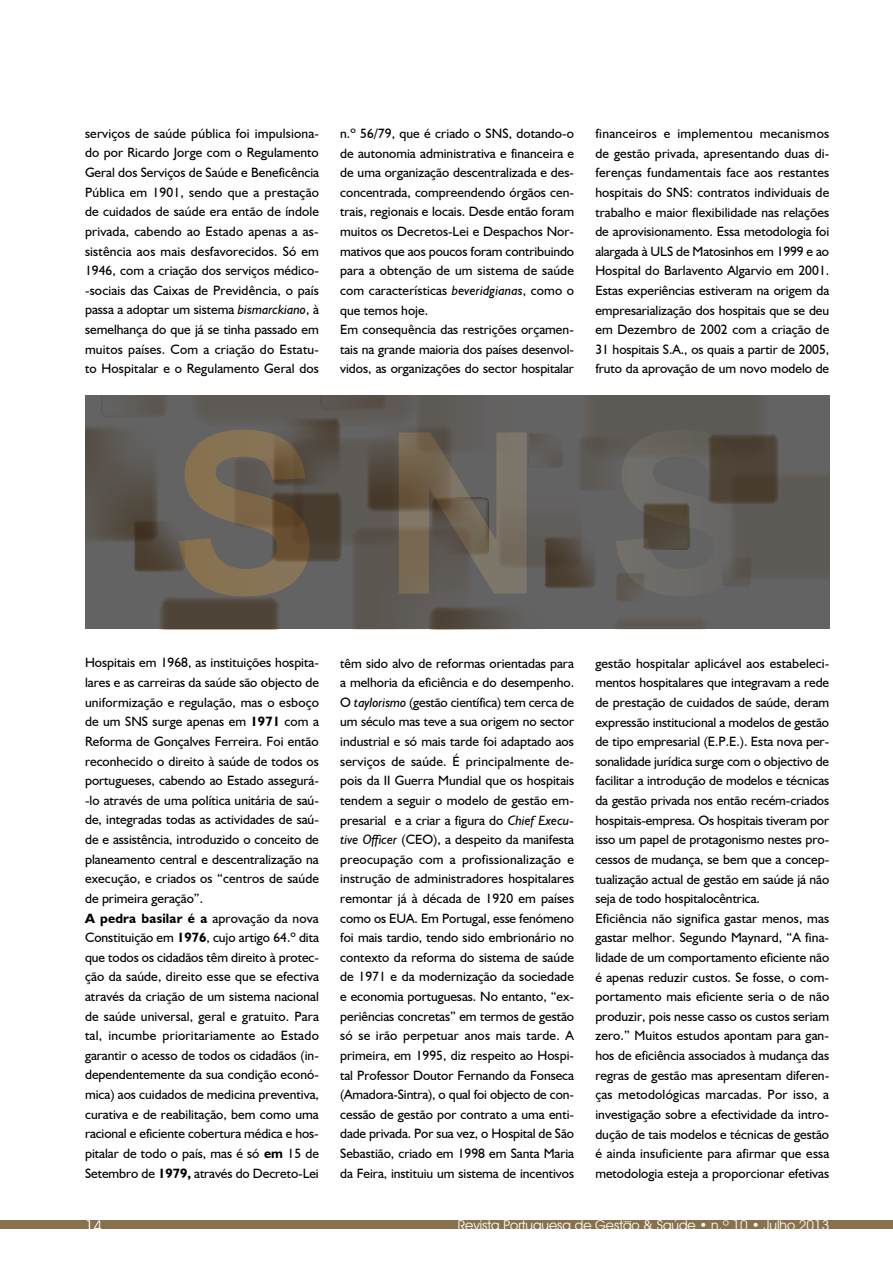
<style>
.page{position:relative;width:893px;height:1263px;background:#fff}
.page>*{position:absolute;margin:0;border:0;box-sizing:border-box;transform-origin:0 0}
.t1{font:15px "Avant Garde IT Cby BT";color:#fff}
.t2{font:13.5px/19.6px "Humanist 521 BT";color:#000;text-align:justify}
.t3{font:13.5px "Avant Garde IT Cby BT";color:#fff}
.t4{font:12px "Avant Garde IT Cby BT";color:#fff}
.s1{font-style:italic}
.s2{font-weight:700}
</style>
<div class="page">
<div style="left:0;top:1220px;width:893px;height:9px;background:#88714c"></div>
<svg style="left:85px;top:395px;width:744px;height:234px;background:#625c55"></svg>
<p class="t2" style="left:85px;top:123px;width:236px">serviços de saúde pública foi impulsiona&shy;do por Ricardo Jorge com o Regulamento Geral dos Serviços de Saúde e Beneficência Pública em 1901, sendo que a prestação de cuidados de saúde era então de índole privada, cabendo ao Estado apenas a as&shy;sistência aos mais desfavorecidos. Só em 1946, com a criação dos serviços médico--sociais das Caixas de Previdência, o país passa a adoptar um sistema <span class="s1">bismarckiano</span>, à semelhança do que já se tinha passado em muitos países. Com a criação do Estatu&shy;to Hospitalar e o Regulamento Geral dos</p>
<p class="t2" style="left:340px;top:123px;width:235px;text-align:left">n.º 56/79, que é criado o SNS, dotando-o de autonomia administrativa e financeira e de uma organização descentralizada e des&shy;concentrada, compreendendo órgãos cen&shy;trais, regionais e locais. Desde então foram muitos os Decretos-Lei e Despachos Nor&shy;mativos que aos poucos foram contribuindo para a obtenção de um sistema de saúde com características <span class="s1">beveridgianas</span>, como o que temos hoje.<br>Em consequência das restrições orçamen&shy;tais na grande maioria dos países desenvol&shy;vidos, as organizações do sector hospitalar</p>
<p class="t2" style="left:595px;top:123px;width:235px">financeiros e implementou mecanismos de gestão privada, apresentando duas di&shy;ferenças fundamentais face aos restantes hospitais do SNS: contratos individuais de trabalho e maior flexibilidade nas relações de aprovisionamento. Essa metodologia foi alargada à ULS de Matosinhos em 1999 e ao Hospital do Barlavento Algarvio em 2001.<br>Estas experiências estiveram na origem da empresarialização dos hospitais que se deu em Dezembro de 2002 com a criação de 31 hospitais S.A., os quais a partir de 2005, fruto da aprovação de um novo modelo de</p>
<p class="t2" style="left:85px;top:653px;width:236px;text-align:left">Hospitais em 1968, as instituições hospita&shy;lares e as carreiras da saúde são objecto de uniformização e regulação, mas o esboço de um SNS surge apenas em <span class="s2">1971</span> com a Reforma de Gonçalves Ferreira. Foi então reconhecido o direito à saúde de todos os portugueses, cabendo ao Estado assegurá--lo através de uma política unitária de saú&shy;de, integradas todas as actividades de saú&shy;de e assistência, introduzido o conceito de planeamento central e descentralização na execução, e criados os “centros de saúde de primeira geração”.<br><span class="s2">A pedra basilar é a</span> aprovação da nova Constituição em <span class="s2">1976</span>, cujo artigo 64.º dita que todos os cidadãos têm direito à protec&shy;ção da saúde, direito esse que se efectiva através da criação de um sistema nacional de saúde universal, geral e gratuito. Para tal, incumbe prioritariamente ao Estado garantir o acesso de todos os cidadãos (in&shy;dependentemente da sua condição econó&shy;mica) aos cuidados de medicina preventiva, curativa e de reabilitação, bem como uma racional e eficiente cobertura médica e hos&shy;pitalar de todo o país, mas é só <span class="s2">em</span> 15 de Setembro de <span class="s2">1979,</span> através do Decreto-Lei</p>
<p class="t2" style="left:340px;top:653px;width:235px">têm sido alvo de reformas orientadas para a melhoria da eficiência e do desempenho.<br>O <span class="s1">taylorismo</span> (gestão científica) tem cerca de um século mas teve a sua origem no sector industrial e só mais tarde foi adaptado aos serviços de saúde. É principalmente de&shy;pois da II Guerra Mundial que os hospitais tendem a seguir o modelo de gestão em&shy;presarial e a criar a figura do <span class="s1">Chief Execu&shy;tive Officer</span> (CEO), a despeito da manifesta preocupação com a profissionalização e instrução de administradores hospitalares remontar já à década de 1920 em países como os EUA. Em Portugal, esse fenómeno foi mais tardio, tendo sido embrionário no contexto da reforma do sistema de saúde de 1971 e da modernização da sociedade e economia portuguesas. No entanto, “ex&shy;periências concretas” em termos de gestão só se irão perpetuar anos mais tarde. A primeira, em 1995, diz respeito ao Hospi&shy;tal Professor Doutor Fernando da Fonseca (Amadora-Sintra), o qual foi objecto de con&shy;cessão de gestão por contrato a uma enti&shy;dade privada. Por sua vez, o Hospital de São Sebastião, criado em 1998 em Santa Maria da Feira, instituiu um sistema de incentivos</p>
<p class="t2" style="left:595px;top:653px;width:235px;text-align:left">gestão hospitalar aplicável aos estabeleci&shy;mentos hospitalares que integravam a rede de prestação de cuidados de saúde, deram expressão institucional a modelos de gestão de tipo empresarial (E.P.E.). Esta nova per&shy;sonalidade jurídica surge com o objectivo de facilitar a introdução de modelos e técnicas da gestão privada nos então recém-criados hospitais-empresa. Os hospitais tiveram por isso um papel de protagonismo nestes pro&shy;cessos de mudança, se bem que a concep&shy;tualização actual de gestão em saúde já não seja de todo hospitalocêntrica.<br>Eficiência não significa gastar menos, mas gastar melhor. Segundo Maynard, “A fina&shy;lidade de um comportamento eficiente não é apenas reduzir custos. Se fosse, o com&shy;portamento mais eficiente seria o de não produzir, pois nesse casso os custos seriam zero.” Muitos estudos apontam para gan&shy;hos de eficiência associados à mudança das regras de gestão mas apresentam diferen&shy;ças metodológicas marcadas. Por isso, a investigação sobre a efectividade da intro&shy;dução de tais modelos e técnicas de gestão é ainda insuficiente para afirmar que essa metodologia esteja a proporcionar efetivas</p>
<p class="t3" style="left:672px;top:1217px;width:8px">´</p>
<p class="t1" style="left:85px;top:1216px;width:18px">14</p>
<p class="t3" style="left:458px;top:1217px;width:373px">Revista Portuguesa de Gestao &amp; Saude • n.º 10 • Julho 2013</p>
<p class="t4" style="left:622px;top:1213px;width:11px">~</p>
</div>
